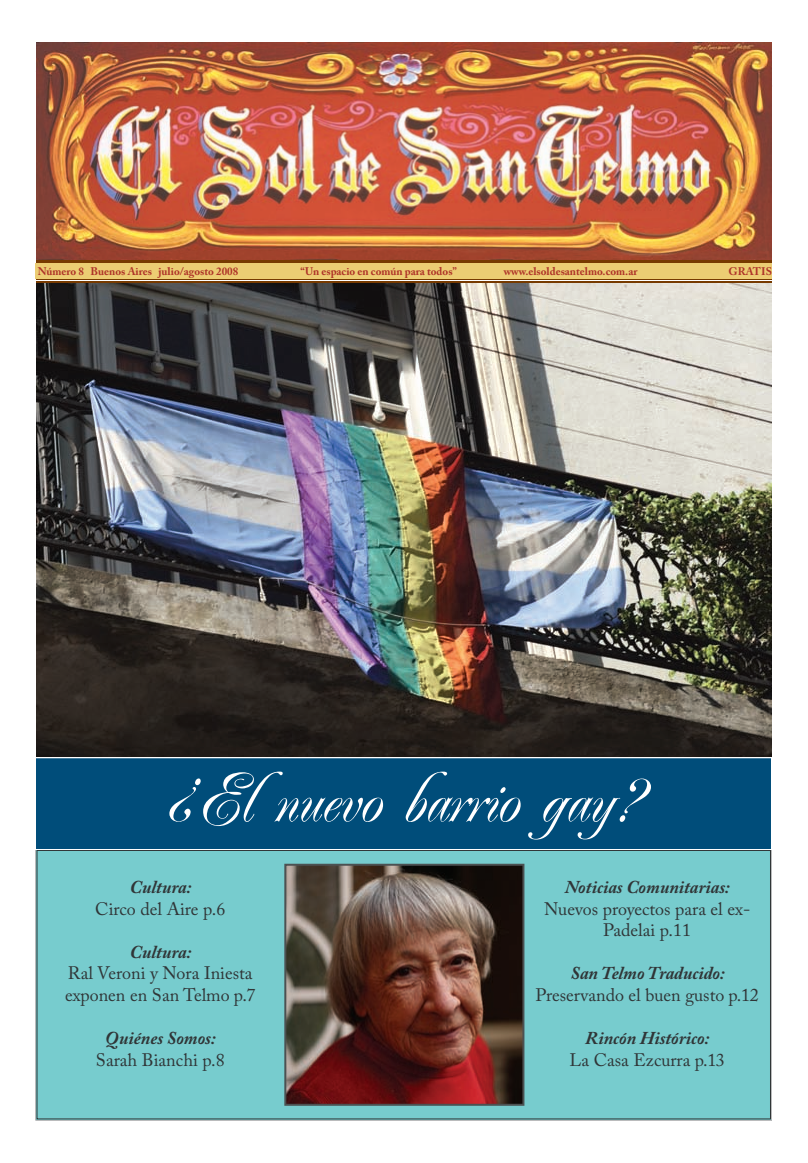
<style>
.page{position:relative;width:808px;height:1163px;background:#fff}
.page>*{position:absolute;margin:0;border:0;box-sizing:border-box;transform-origin:0 0}
.t1{font:70px "Renaissance";color:#fff}
.t2{font:18px/21.6px "Adobe Caslon Pro";color:#303537}
.t3{font:italic 700 18px "Adobe Caslon Pro";color:#303537}
.t4{font:700 11px "Adobe Caslon Pro";color:#ae3328}
</style>
<div class="page">
<hr style="left:36px;top:280px;width:736px;height:1px;background:#773a00">
<hr style="left:36px;top:281px;width:736px;height:2px;background:#773a00">
<hr style="left:36px;top:260px;width:736px;height:1px;background:#773a00">
<hr style="left:36px;top:262px;width:736px;height:1px;background:#773a00">
<div style="left:36px;top:264px;width:736px;height:15px;background:#eccd73"></div>
<img style="left:36px;top:43px;width:736px;height:216px">
<div style="left:36px;top:850px;width:735px;height:269px;background:#77ccce"></div>
<img style="left:36px;top:283px;width:736px;height:473px">
<div style="left:36px;top:758px;width:735px;height:91px;background:#004d7a"></div>
<img style="left:284px;top:863px;width:240px;height:242px">
<p class="t4" style="left:38px;top:264px;width:202px">Número 8 Buenos Aires julio/agosto 2008</p>
<p class="t4" style="left:300px;top:264px;width:158px">“Un espacio en común para todos”</p>
<p class="t4" style="left:504px;top:264px;width:135px">www.elsoldesantelmo.com.ar</p>
<p class="t4" style="left:729px;top:264px;width:45px">GRATIS</p>
<h1 class="t1" style="left:163px;top:760px;width:482px">¿El nuevo barrio gay?</h1>
<p class="t3" style="left:130px;top:876px;width:63px">Cultura:</p>
<p class="t2" style="left:95px;top:897px;width:132px">Circo del Aire p.6</p>
<p class="t3" style="left:130px;top:940px;width:63px">Cultura:</p>
<p class="t2" style="left:65px;top:962px;width:192px">Ral Veroni y Nora Iniesta exponen en San Telmo p.7</p>
<p class="t3" style="left:105px;top:1027px;width:112px">Quiénes Somos:</p>
<p class="t2" style="left:96px;top:1048px;width:130px">Sarah Bianchi p.8</p>
<p class="t3" style="left:565px;top:876px;width:166px">Noticias Comunitarias:</p>
<p class="t2" style="left:544px;top:897px;width:208px;text-align:center">Nuevos proyectos para el ex-<br>Padelai p.11</p>
<p class="t3" style="left:570px;top:962px;width:156px">San Telmo Traducido:</p>
<p class="t2" style="left:535px;top:983px;width:225px">Preservando el buen gusto p.12</p>
<p class="t3" style="left:586px;top:1027px;width:125px">Rincón Histórico:</p>
<p class="t2" style="left:569px;top:1048px;width:157px">La Casa Ezcurra p.13</p>
</div>
